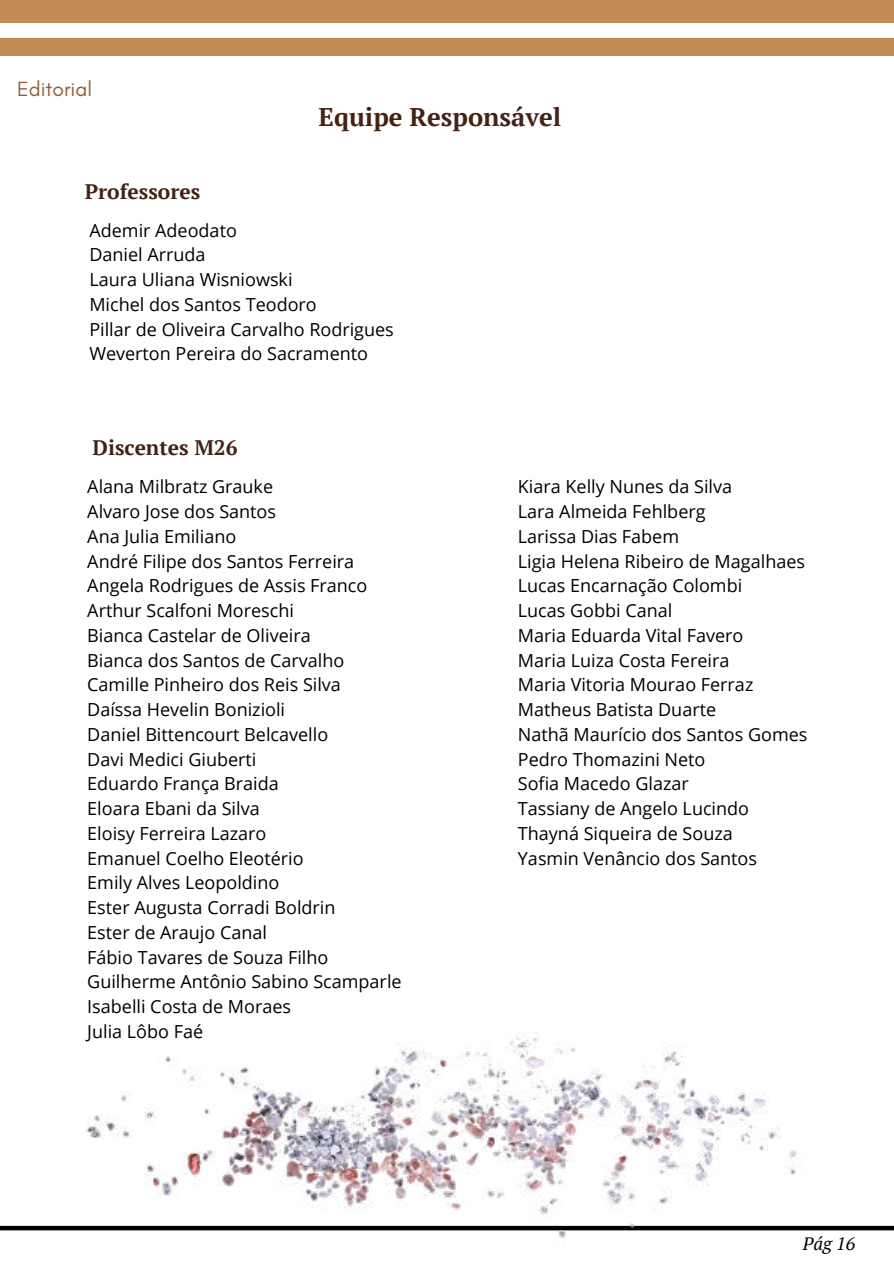
<style>
.page{position:relative;width:894px;height:1264px;background:#fff}
.page>*{position:absolute;margin:0;border:0;box-sizing:border-box;transform-origin:0 0}
.t1{font:700 25.5px "PT Serif";color:#432213}
.t2{font:700 21px "PT Serif";color:#432213}
.t3{font:21px "Glacial Indifference";color:#965d35}
.t4{font:18px/24.8px "Open Sans";color:#000}
.t5{font:italic 18px "PT Serif";color:#000}
</style>
<div class="page">
<div style="left:0;top:0;width:893px;height:23px;background:#c48c55"></div>
<div style="left:0;top:38px;width:893px;height:18px;background:#c48c55"></div>
<div style="left:0;top:1225px;width:893px;height:5px;background:#000"></div>
<img style="left:60px;top:1036px;width:772px;height:202px">
<p class="t3" style="left:17px;top:76px;width:76px">Editorial</p>
<p class="t2" style="left:85px;top:177px;width:117px">Professores</p>
<h1 class="t1" style="left:318px;top:99px;width:244px">Equipe Responsável</h1>
<p class="t4" style="left:89px;top:217px;width:306px">Ademir Adeodato<br>Daniel Arruda<br>Laura Uliana Wisniowski<br>Michel dos Santos Teodoro<br>Pillar de Oliveira Carvalho Rodrigues<br>Weverton Pereira do Sacramento</p>
<p class="t2" style="left:93px;top:433px;width:146px">Discentes M26</p>
<p class="t4" style="left:87px;top:474px;width:316px">Alana Milbratz Grauke<br>Alvaro Jose dos Santos<br>Ana Julia Emiliano<br>André Filipe dos Santos Ferreira<br>Angela Rodrigues de Assis Franco<br>Arthur Scalfoni Moreschi<br>Bianca Castelar de Oliveira<br>Bianca dos Santos de Carvalho<br>Camille Pinheiro dos Reis Silva<br>Daíssa Hevelin Bonizioli<br>Daniel Bittencourt Belcavello<br>Davi Medici Giuberti<br>Eduardo França Braida<br>Eloara Ebani da Silva<br>Eloisy Ferreira Lazaro<br>Emanuel Coelho Eleotério<br>Emily Alves Leopoldino<br>Ester Augusta Corradi Boldrin<br>Ester de Araujo Canal<br>Fábio Tavares de Souza Filho<br>Guilherme Antônio Sabino Scamparle<br>Isabelli Costa de Moraes<br>Julia Lôbo Faé</p>
<p class="t4" style="left:517px;top:474px;width:291px">Kiara Kelly Nunes da Silva<br>Lara Almeida Fehlberg<br>Larissa Dias Fabem<br>Ligia Helena Ribeiro de Magalhaes<br>Lucas Encarnação Colombi<br>Lucas Gobbi Canal<br>Maria Eduarda Vital Favero<br>Maria Luiza Costa Fereira<br>Maria Vitoria Mourao Ferraz<br>Matheus Batista Duarte<br>Nathã Maurício dos Santos Gomes<br>Pedro Thomazini Neto<br>Sofia Macedo Glazar<br>Tassiany de Angelo Lucindo<br>Thayná Siqueira de Souza<br>Yasmin Venâncio dos Santos</p>
<p class="t5" style="left:802px;top:1231px;width:54px">Pág 16</p>
</div>
